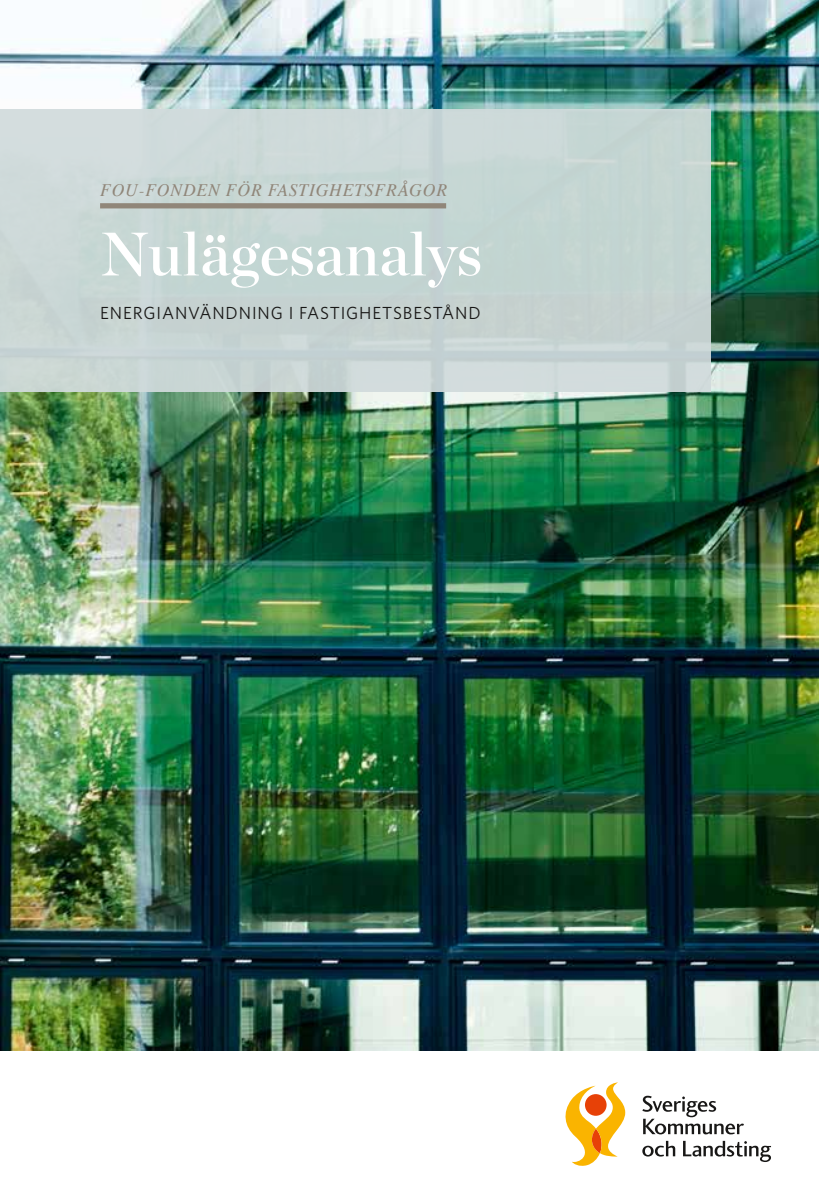
<style>
.page{position:relative;width:819px;height:1201px;background:#fff}
.page>*{position:absolute;margin:0;border:0;box-sizing:border-box;transform-origin:0 0}
.t1{font:61.25px "Chronicle Display Semi";color:#fff}
.t2{font:17.5px "Whitney";letter-spacing:.05em;color:#181716}
.t3{font:italic 17.5px "Times";letter-spacing:.05em;color:#908679}
</style>
<div class="page">
<svg style="left:565px;top:1082px;width:60px;height:83px"></svg>
<svg style="left:642px;top:1095px;width:102px;height:39px"></svg>
<svg style="left:683px;top:1140px;width:88px;height:22px"></svg>
<svg style="left:642px;top:1140px;width:33px;height:16px"></svg>
<img style="left:0;top:0;width:819px;height:1050px">
<div style="left:1px;top:109px;width:710px;height:283px;background:#c7d6d3"></div>
<div style="left:100px;top:203px;width:346px;height:5px;background:#908679"></div>
<p class="t3" style="left:100px;top:174px;width:348px">FOU-FONDEN FÖR FASTIGHETSFRÅGOR</p>
<h1 class="t1" style="left:100px;top:206px;width:384px">Nulägesanalys</h1>
<p class="t2" style="left:100px;top:301px;width:382px">ENERGIANVÄNDNING I FASTIGHETSBESTÅND</p>
</div>
